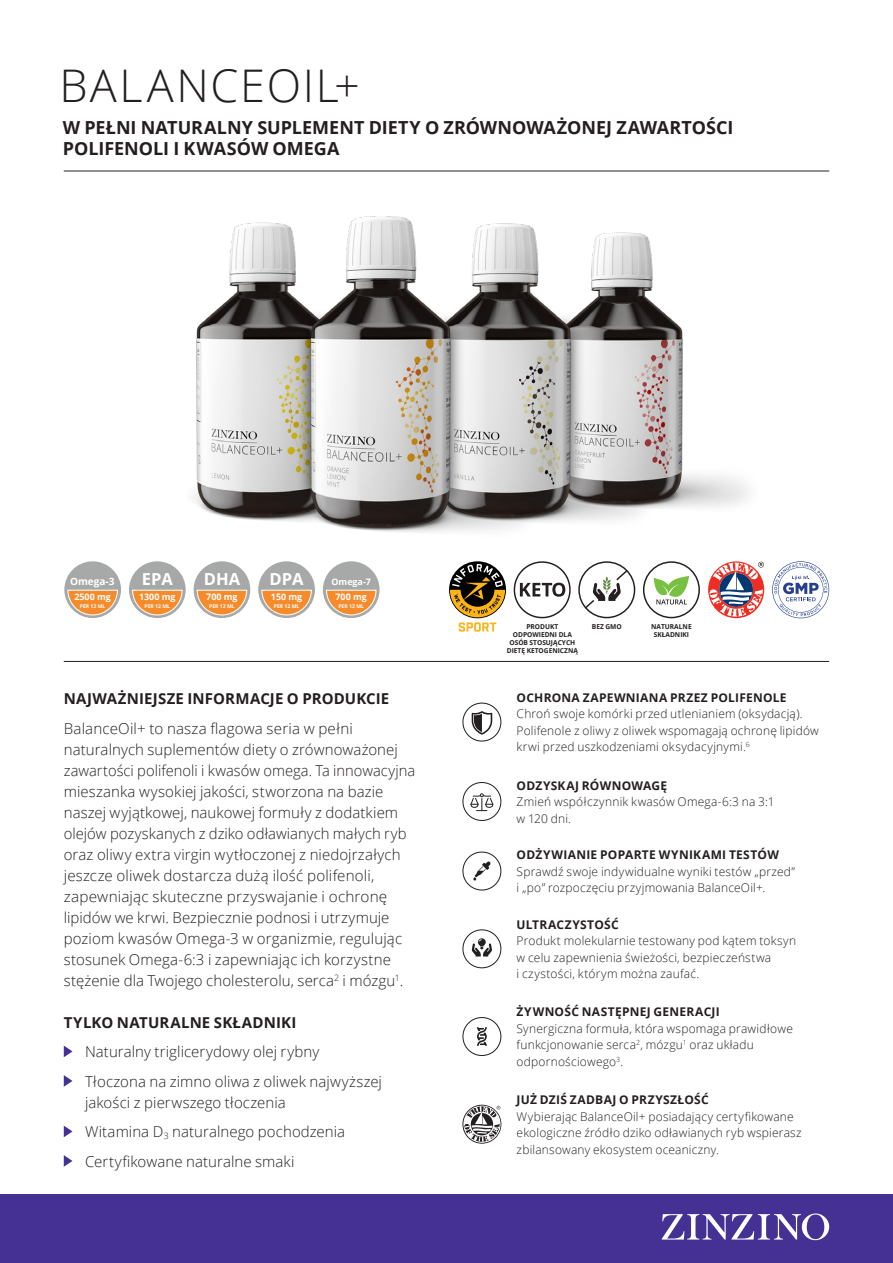
<style>
.page{position:relative;width:893px;height:1263px;background:#fff}
.page>*{position:absolute;margin:0;border:0;box-sizing:border-box;transform-origin:0 0}
.Heading_30_35{font:300 45px "Open Sans";letter-spacing:.04em;color:#231f20}
.Sub-heading_12_14{font:700 18px/21px "Open Sans";color:#231f20}
.t1{font:700 16.65px "Open Sans";color:#fff}
.Preamble_10_14{font:300 15px/21px "Open Sans";letter-spacing:.005em;color:#231f20}
.Bullet_points_10_14{font:300 15px/21px "Open Sans";letter-spacing:.005em;color:#231f20}
.Preamble_10_14-2{font:700 15px "Open Sans";letter-spacing:.005em;color:#231f20}
.Body_8_11{font:300 12px/16.5px "Open Sans";letter-spacing:.015em;color:#231f20}
.Body_8_11-2{font:700 12px "Open Sans";letter-spacing:.025em;color:#231f20}
.t2{font:700 10.05px "Open Sans";color:#fff}
.t3{font:700 8.85px "Open Sans";color:#fff}
.t4{font:700 6.75px/8.1px "Open Sans";color:#231f20;text-align:center}
.t5{font:700 5.1px "Open Sans";color:#fff}
</style>
<div class="page">
<div style="left:0;top:1194px;width:893px;height:69px;background:#443193"></div>
<svg style="left:662px;top:1213px;width:167px;height:27px"></svg>
<hr style="left:64px;top:661px;width:765px;height:1px;background:#231f20">
<img style="left:63px;top:170px;width:767px;height:397px">
<div style="left:64px;top:561px;width:57px;height:57px;background:#a7a9a9;border-radius:50%"></div>
<svg style="left:67px;top:589px;width:51px;height:27px"></svg>
<div style="left:129px;top:561px;width:57px;height:57px;background:#a7a9a9;border-radius:50%"></div>
<svg style="left:132px;top:589px;width:51px;height:27px"></svg>
<div style="left:194px;top:561px;width:56px;height:57px;background:#a7a9a9;border-radius:50%"></div>
<svg style="left:196px;top:589px;width:52px;height:27px"></svg>
<div style="left:258px;top:561px;width:57px;height:57px;background:#a7a9a9;border-radius:50%"></div>
<svg style="left:261px;top:589px;width:51px;height:27px"></svg>
<div style="left:323px;top:561px;width:57px;height:57px;background:#a7a9a9;border-radius:50%"></div>
<svg style="left:325px;top:589px;width:52px;height:27px"></svg>
<svg style="left:708px;top:561px;width:57px;height:57px"></svg>
<svg style="left:772px;top:561px;width:57px;height:57px"></svg>
<svg style="left:462px;top:782px;width:39px;height:39px"></svg>
<svg style="left:462px;top:851px;width:39px;height:39px"></svg>
<svg style="left:462px;top:929px;width:39px;height:39px"></svg>
<svg style="left:462px;top:1017px;width:39px;height:39px"></svg>
<svg style="left:462px;top:1105px;width:39px;height:39px"></svg>
<svg style="left:463px;top:1105px;width:38px;height:38px"></svg>
<svg style="left:462px;top:703px;width:39px;height:38px"></svg>
<svg style="left:579px;top:562px;width:56px;height:55px"></svg>
<div style="left:578px;top:561px;width:57px;height:57px;border:1px solid #231f20;border-radius:50%"></div>
<svg style="left:584px;top:568px;width:45px;height:42px"></svg>
<div style="left:644px;top:562px;width:55px;height:55px;background:#fff;border-radius:50%"></div>
<div style="left:643px;top:561px;width:57px;height:57px;border:1px solid #231f20;border-radius:50%"></div>
<svg style="left:654px;top:576px;width:35px;height:28px"></svg>
<svg style="left:450px;top:562px;width:55px;height:70px"></svg>
<svg style="left:514px;top:561px;width:57px;height:57px"></svg>
<svg style="left:64px;top:1046px;width:9px;height:11px"></svg>
<svg style="left:64px;top:1075px;width:9px;height:12px"></svg>
<svg style="left:64px;top:1126px;width:9px;height:11px"></svg>
<svg style="left:64px;top:1155px;width:9px;height:12px"></svg>
<p class="Heading_30_35" style="left:60px;top:55px;width:302px">BALANCEOIL+</p>
<p class="Sub-heading_12_14" style="left:63px;top:117px;width:672px">W PEŁNI NATURALNY SUPLEMENT DIETY O ZRÓWNOWAŻONEJ ZAWARTOŚCI<br>POLIFENOLI I KWASÓW OMEGA</p>
<p class="t2" style="left:70px;top:574px;width:46px">Omega-3</p>
<p class="t1" style="left:142px;top:567px;width:33px">EPA</p>
<p class="t3" style="left:139px;top:591px;width:38px">1300 mg</p>
<p class="t5" style="left:145px;top:603px;width:27px">PER 12 ML</p>
<p class="t3" style="left:74px;top:591px;width:38px">2500 mg</p>
<p class="t5" style="left:80px;top:603px;width:27px">PER 12 ML</p>
<p class="t1" style="left:204px;top:567px;width:38px">DHA</p>
<p class="t3" style="left:206px;top:591px;width:33px">700 mg</p>
<p class="t5" style="left:209px;top:603px;width:27px">PER 12 ML</p>
<p class="t1" style="left:270px;top:567px;width:36px">DPA</p>
<p class="t3" style="left:271px;top:591px;width:33px">150 mg</p>
<p class="t5" style="left:274px;top:603px;width:27px">PER 12 ML</p>
<p class="t3" style="left:331px;top:575px;width:41px">Omega-7</p>
<p class="t3" style="left:336px;top:591px;width:33px">700 mg</p>
<p class="t5" style="left:338px;top:603px;width:27px">PER 12 ML</p>
<p class="Preamble_10_14-2" style="left:64px;top:688px;width:327px">NAJWAŻNIEJSZE INFORMACJE O PRODUKCIE</p>
<p class="Preamble_10_14" style="left:64px;top:717px;width:353px">BalanceOil+ to nasza flagowa seria w pełni naturalnych suplementów diety o zrównoważonej zawartości polifenoli i kwasów omega. Ta innowacyjna mieszanka wysokiej jakości, stworzona na bazie naszej wyjątkowej, naukowej formuły z dodatkiem olejów pozyskanych z dziko odławianych małych ryb oraz oliwy extra virgin wytłoczonej z niedojrzałych jeszcze oliwek dostarcza dużą ilość polifenoli, zapewniając skuteczne przyswajanie i ochronę lipidów we krwi. Bezpiecznie podnosi i utrzymuje poziom kwasów Omega-3 w organizmie, regulując stosunek Omega-6:3 i zapewniając ich korzystne stężenie dla Twojego cholesterolu, serca<sup>2</sup> i mózgu<sup>1</sup>.</p>
<p class="Preamble_10_14-2" style="left:64px;top:1012px;width:234px">TYLKO NATURALNE SKŁADNIKI</p>
<p class="Bullet_points_10_14" style="left:85px;top:1041px;width:236px">Naturalny triglicerydowy olej rybny</p>
<p class="Bullet_points_10_14" style="left:85px;top:1070px;width:298px">Tłoczona na zimno oliwa z oliwek najwyższej jakości z pierwszego tłoczenia</p>
<p class="Bullet_points_10_14" style="left:85px;top:1121px;width:262px">Witamina D<sub>3</sub> naturalnego pochodzenia</p>
<p class="Bullet_points_10_14" style="left:85px;top:1150px;width:211px">Certyfikowane naturalne smaki</p>
<p class="t4" style="left:526px;top:622px;width:33px">PRODUKT</p>
<p class="t4" style="left:592px;top:622px;width:31px">BEZ GMO</p>
<p class="t4" style="left:507px;top:630px;width:73px">ODPOWIEDNI DLA<br>OSÓB STOSUJĄCYCH<br>DIETĘ KETOGENICZNĄ</p>
<p class="t4" style="left:651px;top:622px;width:42px">NATURALNE<br>SKŁADNIKI</p>
<p class="Body_8_11-2" style="left:517px;top:689px;width:271px">OCHRONA ZAPEWNIANA PRZEZ POLIFENOLE</p>
<p class="Body_8_11" style="left:517px;top:705px;width:304px">Chroń swoje komórki przed utlenianiem (oksydacją).<br>Polifenole z oliwy z oliwek wspomagają ochronę lipidów krwi przed uszkodzeniami oksydacyjnymi.<sup>6</sup></p>
<p class="Body_8_11-2" style="left:517px;top:777px;width:152px">ODZYSKAJ RÓWNOWAGĘ</p>
<p class="Body_8_11" style="left:517px;top:793px;width:259px">Zmień współczynnik kwasów Omega-6:3 na 3:1 w 120 dni.</p>
<p class="Body_8_11-2" style="left:517px;top:846px;width:264px">ODŻYWIANIE POPARTE WYNIKAMI TESTÓW</p>
<p class="Body_8_11" style="left:517px;top:863px;width:280px">Sprawdź swoje indywidualne wyniki testów „przed” i „po” rozpoczęciu przyjmowania BalanceOil+.</p>
<p class="Body_8_11-2" style="left:517px;top:916px;width:104px">ULTRACZYSTOŚĆ</p>
<p class="Body_8_11" style="left:517px;top:932px;width:281px">Produkt molekularnie testowany pod kątem toksyn w celu zapewnienia świeżości, bezpieczeństwa<br>i czystości, którym można zaufać.</p>
<p class="Body_8_11-2" style="left:517px;top:1003px;width:204px">ŻYWNOŚĆ NASTĘPNEJ GENERACJI</p>
<p class="Body_8_11" style="left:517px;top:1020px;width:278px">Synergiczna formuła, która wspomaga prawidłowe funkcjonowanie serca<sup>2</sup>, mózgu<sup>1</sup> oraz układu odpornościowego<sup>3</sup>.</p>
<p class="Body_8_11-2" style="left:517px;top:1091px;width:194px">JUŻ DZIŚ ZADBAJ O PRZYSZŁOŚĆ</p>
<p class="Body_8_11" style="left:517px;top:1107px;width:286px">Wybierając BalanceOil+ posiadający certyfikowane ekologiczne źródło dziko odławianych ryb wspierasz zbilansowany ekosystem oceaniczny.</p>
</div>
